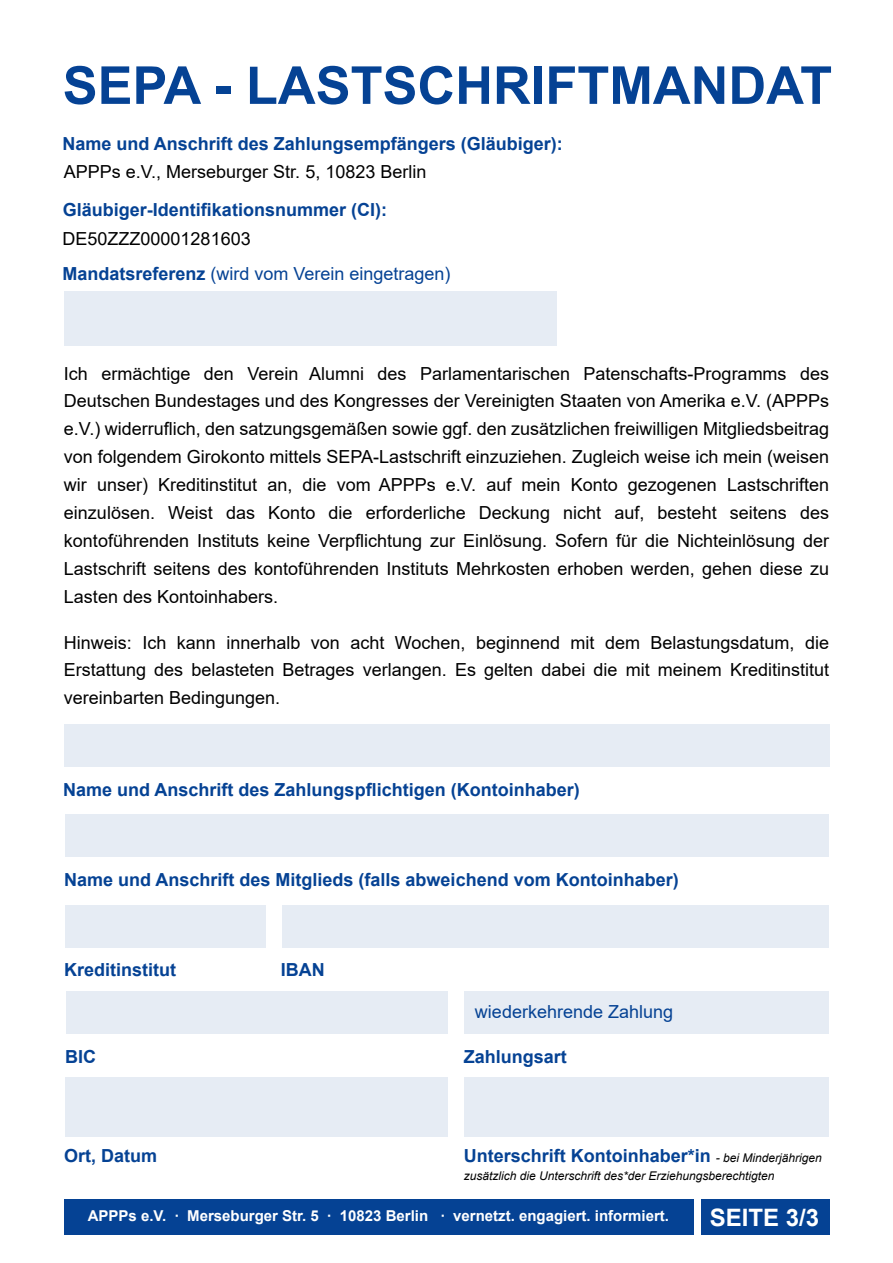
<style>
.page{position:relative;width:893px;height:1263px;background:#fff}
.page>*{position:absolute;margin:0;border:0;box-sizing:border-box;transform-origin:0 0}
.t1{font:700 52.35px "Arial";color:#054294}
.t2{font:700 24px "Arial";color:#fff}
.t3{font:18px/27.9px "Arial";color:#000;text-align:justify}
.t4{font:700 18px "Arial";color:#054294}
.t5{font:18px "Arial";color:#054294}
.t6{font:700 15px "Arial";color:#fff}
.t7{font:italic 12px "Arial";color:#000}
.s1{font-weight:700}
.s2{font-weight:400;font-style:italic;font-size:12px;color:#000}
</style>
<div class="page">
<div style="left:65px;top:1077px;width:383px;height:60px;background:#e6ecf4"></div>
<div style="left:64px;top:724px;width:765px;height:43px;background:#e6ecf4"></div>
<div style="left:65px;top:815px;width:764px;height:42px;background:#e6ecf4"></div>
<div style="left:65px;top:905px;width:200px;height:42px;background:#e6ecf4"></div>
<div style="left:283px;top:905px;width:546px;height:42px;background:#e6ecf4"></div>
<div style="left:66px;top:991px;width:382px;height:43px;background:#e6ecf4"></div>
<div style="left:465px;top:991px;width:364px;height:43px;background:#e6ecf4"></div>
<div style="left:465px;top:1077px;width:364px;height:60px;background:#e6ecf4"></div>
<div style="left:64px;top:291px;width:492px;height:54px;background:#e6ecf4"></div>
<div style="left:64px;top:1199px;width:630px;height:36px;background:#054294"></div>
<div style="left:701px;top:1199px;width:128px;height:36px;background:#054294"></div>
<h1 class="t1" style="left:63px;top:66px;width:771px">SEPA - LASTSCHRIFTMANDAT</h1>
<p class="t4" style="left:62px;top:137px;width:502px">Name und Anschrift des Zahlungsempfängers (Gläubiger):</p>
<p class="t3" style="left:64px;top:160px;width:364px">APPPs e.V., Merseburger Str. 5, 10823 Berlin</p>
<p class="t4" style="left:63px;top:203px;width:326px">Gläubiger-Identifikationsnummer (CI):</p>
<p class="t3" style="left:63px;top:226px;width:190px">DE50ZZZ00001281603</p>
<p class="t5" style="left:62px;top:266px;width:390px"><span class="s1">Mandatsreferenz</span> (wird vom Verein eingetragen)</p>
<p class="t3" style="left:64px;top:361px;width:767px">Ich ermächtige den Verein Alumni des Parlamentarischen Patenschafts-Programms des Deutschen Bundestages und des Kongresses der Vereinigten Staaten von Amerika e.V. (APPPs e.V.) widerruflich, den satzungsgemäßen sowie ggf. den zusätzlichen freiwilligen Mitgliedsbeitrag von folgendem Girokonto mittels SEPA-Lastschrift einzuziehen. Zugleich weise ich mein (weisen wir unser) Kreditinstitut an, die vom APPPs e.V. auf mein Konto gezogenen Lastschriften einzulösen. Weist das Konto die erforderliche Deckung nicht auf, besteht seitens des kontoführenden Instituts keine Verpflichtung zur Einlösung. Sofern für die Nichteinlösung der Lastschrift seitens des kontoführenden Instituts Mehrkosten erhoben werden, gehen diese zu Lasten des Kontoinhabers.</p>
<p class="t3" style="left:64px;top:630px;width:767px">Hinweis: Ich kann innerhalb von acht Wochen, beginnend mit dem Belastungsdatum, die Erstattung des belasteten Betrages verlangen. Es gelten dabei die mit meinem Kreditinstitut vereinbarten Bedingungen.</p>
<p class="t4" style="left:63px;top:782px;width:518px">Name und Anschrift des Zahlungspflichtigen (Kontoinhaber)</p>
<p class="t4" style="left:64px;top:873px;width:616px">Name und Anschrift des Mitglieds (falls abweichend vom Kontoinhaber)</p>
<p class="t4" style="left:64px;top:963px;width:113px">Kreditinstitut</p>
<p class="t4" style="left:281px;top:963px;width:45px">IBAN</p>
<p class="t5" style="left:475px;top:1005px;width:200px">wiederkehrende Zahlung</p>
<p class="t4" style="left:65px;top:1050px;width:32px">BIC</p>
<p class="t4" style="left:464px;top:1050px;width:105px">Zahlungsart</p>
<p class="t4" style="left:64px;top:1148px;width:95px">Ort, Datum</p>
<p class="t4" style="left:464px;top:1148px;width:360px">Unterschrift Kontoinhaber*in <span class="s2">- bei Minderjährigen</span></p>
<p class="t7" style="left:464px;top:1171px;width:312px">zusätzlich die Unterschrift des*der Erziehungsberechtigten</p>
<p class="t6" style="left:88px;top:1210px;width:583px">APPPs e.V. ∙ Merseburger Str. 5 ∙ 10823 Berlin ∙ vernetzt. engagiert. informiert.</p>
<h2 class="t2" style="left:710px;top:1208px;width:111px">SEITE 3/3</h2>
</div>
